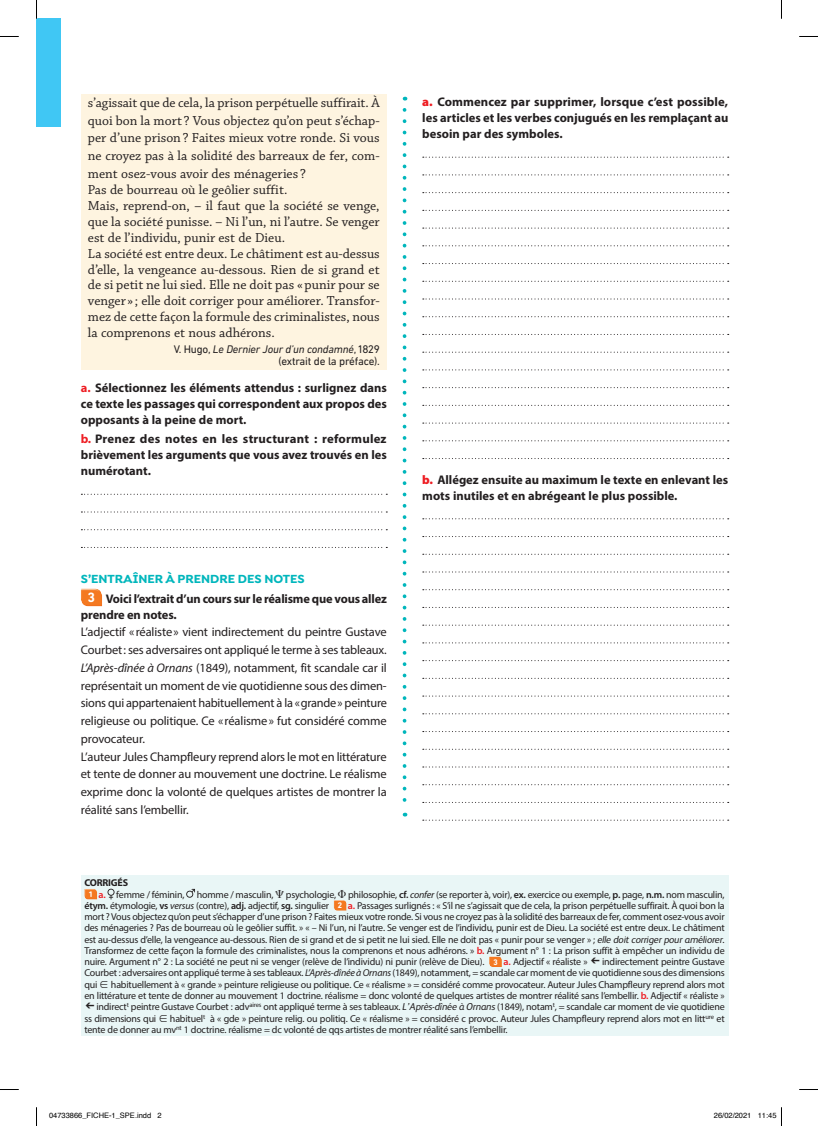
<style>
.page{position:relative;width:818px;height:1126px;background:#fff}
.page>*{position:absolute;margin:0;border:0;box-sizing:border-box;transform-origin:0 0}
.t1{font:13.75px/16px "Chaparral Pro";color:#231f20;text-align:justify}
.t2{font:12.5px/17.8px "Myriad Pro";letter-spacing:-.01em;color:#231f20}
.t3{font:700 12.5px/16px "Myriad Pro";color:#231f20;text-align:justify}
.t4{font:700 12.5px "Isidora Alt";color:#00b6bc}
.t5{font:11.25px/12.1px "DIN Next LT Pro";letter-spacing:-.02em;color:#231f20;text-align:right}
.t6{font:10px/11.2px "Myriad Pro";letter-spacing:-.02em;color:#231f20;text-align:right}
.t7{font:700 10px "Myriad Pro";letter-spacing:-.02em;color:#231f20}
.t8{font:7.5px "Helvetica";color:#000}
.s1{font-style:italic}
.s2{color:#ee1d23}
.s3{font-family:"DIN Next Rounded LT Pro";font-size:13.75px;color:#fff}
.s4{font-weight:900;color:#ee1d23}
.s5{font-family:"DIN Next Rounded LT Pro";font-weight:700;font-size:8.25px;color:#fff}
.s6{font-weight:600;color:#ee1d23}
.s7{font-weight:600}
.s8{font-family:"FS Albert";font-style:italic}
</style>
<div class="page">
<div style="left:36px;top:19px;width:25px;height:108px;background:#40c7f4"></div>
<svg style="left:402px;top:110px;width:4px;height:706px"></svg>
<svg style="left:422px;top:157px;width:306px;height:1px"></svg>
<svg style="left:422px;top:174px;width:306px;height:1px"></svg>
<svg style="left:422px;top:192px;width:306px;height:1px"></svg>
<svg style="left:422px;top:210px;width:306px;height:1px"></svg>
<svg style="left:422px;top:227px;width:306px;height:1px"></svg>
<svg style="left:422px;top:245px;width:306px;height:1px"></svg>
<svg style="left:422px;top:263px;width:306px;height:1px"></svg>
<svg style="left:422px;top:281px;width:306px;height:1px"></svg>
<svg style="left:422px;top:298px;width:306px;height:1px"></svg>
<svg style="left:422px;top:316px;width:306px;height:1px"></svg>
<svg style="left:422px;top:334px;width:306px;height:1px"></svg>
<svg style="left:422px;top:351px;width:306px;height:2px"></svg>
<svg style="left:422px;top:369px;width:306px;height:1px"></svg>
<svg style="left:422px;top:387px;width:306px;height:1px"></svg>
<svg style="left:422px;top:405px;width:306px;height:1px"></svg>
<svg style="left:422px;top:422px;width:306px;height:1px"></svg>
<svg style="left:422px;top:440px;width:306px;height:1px"></svg>
<svg style="left:422px;top:458px;width:306px;height:1px"></svg>
<svg style="left:422px;top:518px;width:306px;height:1px"></svg>
<svg style="left:422px;top:536px;width:306px;height:1px"></svg>
<svg style="left:422px;top:553px;width:306px;height:1px"></svg>
<svg style="left:422px;top:571px;width:306px;height:1px"></svg>
<svg style="left:422px;top:589px;width:306px;height:1px"></svg>
<svg style="left:422px;top:607px;width:306px;height:1px"></svg>
<svg style="left:422px;top:624px;width:306px;height:1px"></svg>
<svg style="left:422px;top:642px;width:306px;height:1px"></svg>
<svg style="left:422px;top:660px;width:306px;height:1px"></svg>
<svg style="left:422px;top:677px;width:306px;height:1px"></svg>
<svg style="left:422px;top:695px;width:306px;height:1px"></svg>
<svg style="left:422px;top:713px;width:306px;height:1px"></svg>
<svg style="left:422px;top:731px;width:306px;height:1px"></svg>
<svg style="left:422px;top:748px;width:306px;height:1px"></svg>
<svg style="left:422px;top:766px;width:306px;height:1px"></svg>
<svg style="left:422px;top:784px;width:306px;height:1px"></svg>
<svg style="left:422px;top:819px;width:306px;height:1px"></svg>
<div style="left:81px;top:94px;width:305px;height:91px;background:#fef4e0"></div>
<div style="left:81px;top:181px;width:305px;height:20px;background:#fef4e0"></div>
<div style="left:81px;top:197px;width:305px;height:52px;background:#fef4e0"></div>
<div style="left:81px;top:245px;width:305px;height:99px;background:#fef4e0"></div>
<div style="left:81px;top:339px;width:305px;height:31px;background:#fef4e0"></div>
<svg style="left:81px;top:493px;width:306px;height:2px"></svg>
<svg style="left:81px;top:511px;width:306px;height:1px"></svg>
<svg style="left:81px;top:529px;width:306px;height:1px"></svg>
<svg style="left:81px;top:547px;width:306px;height:1px"></svg>
<div style="left:80px;top:588px;width:23px;height:19px;background:#f47921;opacity:.5"></div>
<div style="left:81px;top:875px;width:646px;height:161px;background:#e9f6f6"></div>
<div style="left:84px;top:888px;width:13px;height:12px;background:#f47921;opacity:.5"></div>
<svg style="left:107px;top:888px;width:7px;height:11px"></svg>
<svg style="left:186px;top:888px;width:9px;height:9px"></svg>
<div style="left:333px;top:899px;width:13px;height:12px;background:#f47921;opacity:.5"></div>
<div style="left:488px;top:956px;width:14px;height:12px;background:#f47921"></div>
<svg style="left:0;top:36px;width:19px;height:1px"></svg>
<svg style="left:799px;top:36px;width:18px;height:1px"></svg>
<svg style="left:0;top:1089px;width:19px;height:1px"></svg>
<svg style="left:799px;top:1089px;width:18px;height:1px"></svg>
<svg style="left:36px;top:0;width:1px;height:19px"></svg>
<svg style="left:36px;top:1107px;width:1px;height:18px"></svg>
<svg style="left:333px;top:899px;width:13px;height:11px"></svg>
<p class="t1" style="left:88px;top:94px;width:293px;line-height:17.8px">s’agissait que de cela, la prison perpétuelle suffirait. À quoi bon la mort ? Vous objectez qu’on peut s’échap&shy;per d’une prison? Faites mieux votre ronde. Si vous ne croyez pas à la solidité des barreaux de fer, com&shy;ment osez-vous avoir des ménageries ?</p>
<p class="t1" style="left:88px;top:182px;width:293px;text-align:left">Pas de bourreau où le geôlier suffit.<br>Mais, reprend-on, – il faut que la société se venge, que la société punisse. – Ni l’un, ni l’autre. Se venger est de l’individu, punir est de Dieu.<br>La société est entre deux. Le châtiment est au-dessus d’elle, la vengeance au-dessous. Rien de si grand et de si petit ne lui sied. Elle ne doit pas «punir pour se venger » ; elle doit corriger pour améliorer. Transfor&shy;mez de cette façon la formule des criminalistes, nous la comprenons et nous adhérons.</p>
<p class="t5" style="left:174px;top:343px;width:207px">V. Hugo, <span class="s1">Le Dernier Jour d’un condamné</span>, 1829 (extrait de la préface).</p>
<p class="t3" style="left:81px;top:379px;width:307px"><span class="s2">a.</span> Sélectionnez les éléments attendus : surlignez dans ce texte les passages qui correspondent aux propos des opposants à la peine de mort.</p>
<p class="t3" style="left:81px;top:430px;width:307px"><span class="s2">b.</span> Prenez des notes en les structurant : reformulez brièvement les arguments que vous avez trouvés en les numérotant.</p>
<p class="t4" style="left:81px;top:571px;width:225px">S’ENTRAÎNER À PRENDRE DES NOTES</p>
<p class="t3" style="left:81px;top:590px;width:307px;text-indent:7px"><span class="s3">3</span> Voici l’extrait d’un cours sur le réalisme que vous allez prendre en notes.</p>
<p class="t2" style="left:81px;top:623px;width:307px">L’adjectif « réaliste» vient indirectement du peintre Gustave Courbet: ses adversaires ont appliqué le terme à ses tableaux.<br><span class="s1">L’Après-dînée à Ornans</span> (1849), notamment, fit scandale car il représentait un moment de vie quotidienne sous des dimen&shy;sions qui appartenaient habituellement à la «grande» peinture religieuse ou politique. Ce « réalisme» fut considéré comme provocateur.<br>L’auteur Jules Champfleury reprend alors le mot en littérature et tente de donner au mouvement une doctrine. Le réalisme exprime donc la volonté de quelques artistes de montrer la réalité sans l’embellir.</p>
<p class="t3" style="left:422px;top:93px;width:307px"><span class="s4">a.</span> Commencez par supprimer, lorsque c’est possible, les articles et les verbes conjugués en les remplaçant au besoin par des symboles.</p>
<p class="t3" style="left:422px;top:471px;width:307px"><span class="s4">b.</span> Allégez ensuite au maximum le texte en enlevant les mots inutiles et en abrégeant le plus possible.</p>
<p class="t7" style="left:84px;top:876px;width:45px">CORRIGÉS</p>
<p class="t6" style="left:89px;top:888px;width:636px"><span class="s5">1</span> <span class="s6">a.</span> femme / féminin, homme / masculin, psychologie, philosophie, <span class="s7">cf.</span> <span class="s1">confer</span> (se reporter à, voir), <span class="s7">ex.</span> exercice ou exemple, <span class="s7">p.</span> page, <span class="s7">n.m.</span> nom masculin,</p>
<p class="t6" style="left:84px;top:899px;width:641px"><span class="s7">étym.</span> étymologie, <span class="s7">vs</span> <span class="s1">versus</span> (contre), <span class="s7">adj.</span> adjectif, <span class="s7">sg.</span> singulier <span class="s5">2</span> <span class="s6">a.</span> Passages surlignés : « S’il ne s’agissait que de cela, la prison perpétuelle suffirait. À quoi bon la</p>
<p class="t6" style="left:84px;top:911px;width:641px">mort ? Vous objectez qu’on peut s’échapper d’une prison ? Faites mieux votre ronde. Si vous ne croyez pas à la solidité des barreaux de fer, comment osez-vous avoir</p>
<p class="t6" style="left:84px;top:922px;width:641px">des ménageries ? Pas de bourreau où le geôlier suffit. » « – Ni l’un, ni l’autre. Se venger est de l’individu, punir est de Dieu. La société est entre deux. Le châtiment</p>
<p class="t6" style="left:84px;top:933px;width:641px">est au-dessus d’elle, la vengeance au-dessous. Rien de si grand et de si petit ne lui sied. Elle ne doit pas « punir pour se venger » ; <span class="s8">elle doit corriger pour améliorer</span>.</p>
<p class="t6" style="left:84px;top:944px;width:641px">Transformez de cette façon la formule des criminalistes, nous la comprenons et nous adhérons. » <span class="s6">b.</span> Argument n° 1 : La prison suffit à empêcher un individu de</p>
<p class="t6" style="left:84px;top:956px;width:504px">nuire. Argument n° 2 : La société ne peut ni se venger (relève de l’individu) ni punir (relève de Dieu). <span class="s5">3</span> <span class="s6">a.</span> Adjectif « réaliste »</p>
<p class="t6" style="left:601px;top:956px;width:124px">indirectement peintre Gustave</p>
<p class="t6" style="left:84px;top:967px;width:641px">Courbet : adversaires ont appliqué terme à ses tableaux. <span class="s1">L’Après-dînée à Ornans</span> (1849), notamment, = scandale car moment de vie quotidienne sous des dimensions qui ∈ habituellement à « grande » peinture religieuse ou politique. Ce « réalisme » = considéré comme provocateur. Auteur Jules Champfleury reprend alors mot en littérature et tente de donner au mouvement 1 doctrine. réalisme = donc volonté de quelques artistes de montrer réalité sans l’embellir. <span class="s6">b.</span> Adjectif « réaliste » indirect<sup>t</sup> peintre Gustave Courbet : adv<sup>aires</sup> ont appliqué terme à ses tableaux. <span class="s8">L’Après-dînée à Ornans</span> (1849), notam<sup>t</sup>, = scandale car moment de vie quotidiene</p>
<p class="t6" style="left:84px;top:1012px;width:641px;text-align:left">ss dimensions qui ∈ habituel<sup>t</sup> à « gde » peinture relig. ou politiq. Ce « réalisme » = considéré c provoc. Auteur Jules Champfleury reprend alors mot en litt<sup>ure</sup> et tente de donner au mv<sup>nt</sup> 1 doctrine. réalisme = dc volonté de qqs artistes de montrer réalité sans l’embellir.</p>
<p class="t8" style="left:49px;top:1109px;width:114px">04733866_FICHE-1_SPE.indd 2</p>
<p class="t8" style="left:713px;top:1109px;width:64px">26/02/2021 11:45</p>
</div>
